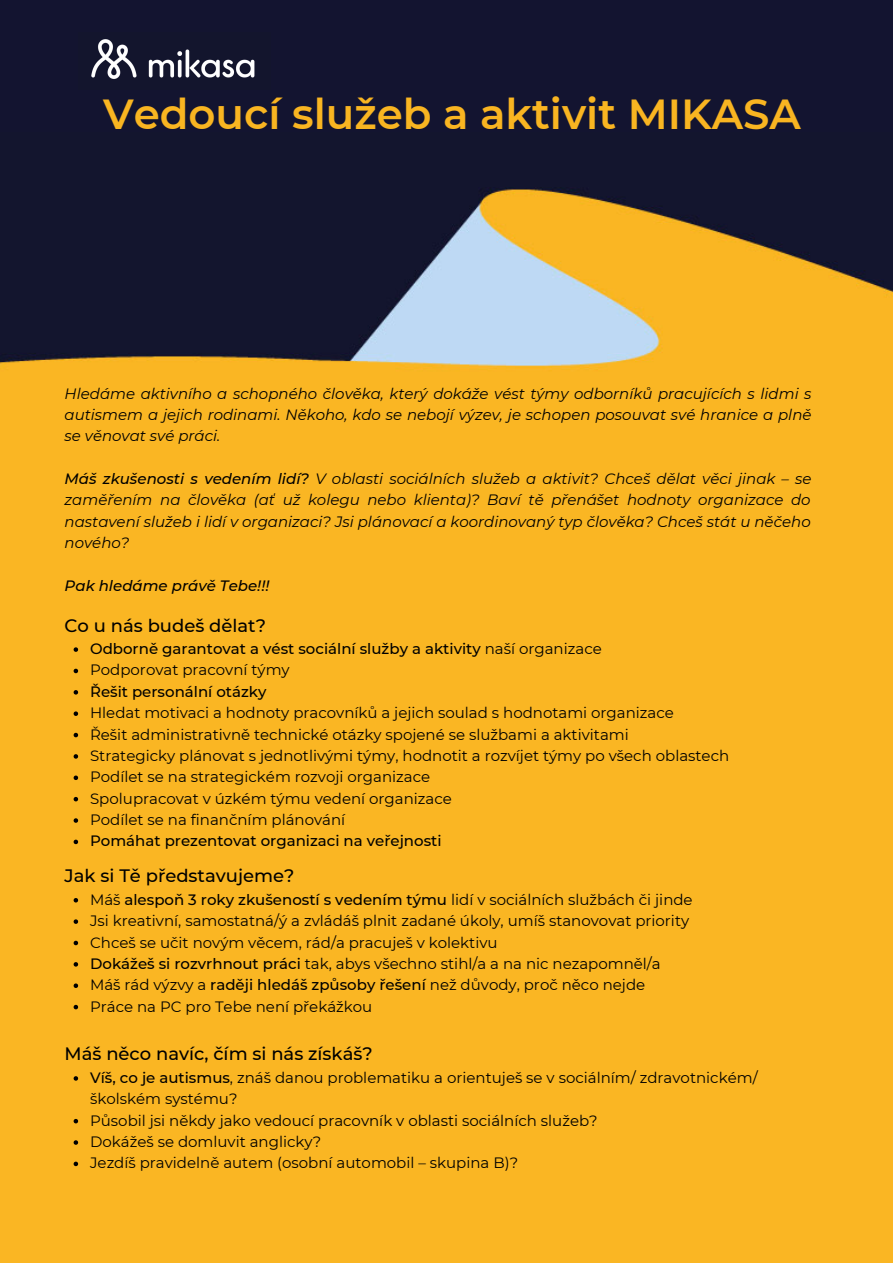
<style>
.page{position:relative;width:893px;height:1264px;background:#fff}
.page>*{position:absolute;margin:0;border:0;box-sizing:border-box;transform-origin:0 0}
.t1{font:600 41.85px "Montserrat";color:#f9b521}
.t2{font:500 18px "Montserrat";color:#000}
.t3{font:15px/21.3px "Montserrat";color:#000}
.t4{font:italic 15px/21.3px "Montserrat";color:#000;text-align:justify}
.t5{font:500 15px/21.3px "Montserrat";color:#000}
.t6{font:italic 500 15px "Montserrat";color:#000}
.s1{font-weight:500}
.s2{font-weight:400}
</style>
<div class="page">
<div style="left:0;top:0;width:892px;height:1262px;background:#131430"></div>
<img style="left:0;top:187px;width:892px;height:1075px">
<img style="left:91px;top:39px;width:164px;height:40px">
<svg style="left:74px;top:647px;width:4px;height:5px"></svg>
<svg style="left:74px;top:668px;width:4px;height:5px"></svg>
<svg style="left:74px;top:690px;width:4px;height:4px"></svg>
<svg style="left:74px;top:711px;width:4px;height:5px"></svg>
<svg style="left:74px;top:732px;width:4px;height:5px"></svg>
<svg style="left:74px;top:754px;width:4px;height:4px"></svg>
<svg style="left:74px;top:775px;width:4px;height:5px"></svg>
<svg style="left:74px;top:797px;width:4px;height:4px"></svg>
<svg style="left:74px;top:818px;width:4px;height:4px"></svg>
<svg style="left:74px;top:839px;width:4px;height:5px"></svg>
<svg style="left:74px;top:898px;width:4px;height:4px"></svg>
<svg style="left:74px;top:919px;width:4px;height:4px"></svg>
<svg style="left:74px;top:940px;width:4px;height:5px"></svg>
<svg style="left:74px;top:962px;width:4px;height:4px"></svg>
<svg style="left:74px;top:983px;width:4px;height:4px"></svg>
<svg style="left:74px;top:1004px;width:4px;height:5px"></svg>
<svg style="left:74px;top:1076px;width:4px;height:4px"></svg>
<svg style="left:74px;top:1118px;width:4px;height:5px"></svg>
<svg style="left:74px;top:1140px;width:4px;height:4px"></svg>
<svg style="left:74px;top:1161px;width:4px;height:5px"></svg>
<h1 class="t1" style="left:103px;top:88px;width:699px">Vedoucí služeb a aktivit MIKASA</h1>
<p class="t4" style="left:65px;top:382px;width:748px">Hledáme aktivního a schopného člověka, který dokáže vést týmy odborníků pracujících s lidmi s autismem a jejich rodinami. Někoho, kdo se nebojí výzev, je schopen posouvat své hranice a plně se věnovat své práci.</p>
<p class="t4" style="left:65px;top:468px;width:748px"><span class="s1">Máš zkušenosti s vedením lidí?</span> V oblasti sociálních služeb a aktivit? Chceš dělat věci jinak – se zaměřením na člověka (ať už kolegu nebo klienta)? Baví tě přenášet hodnoty organizace do nastavení služeb i lidí v organizaci? Jsi plánovací a koordinovaný typ člověka? Chceš stát u něčeho nového?</p>
<p class="t6" style="left:65px;top:576px;width:206px">Pak hledáme právě Tebe!!!</p>
<p class="t2" style="left:65px;top:614px;width:203px">Co u nás budeš dělat?</p>
<p class="t5" style="left:90px;top:638px;width:513px">Odborně garantovat a vést sociální služby a aktivity <span class="s2">naší organizace<br>Podporovat pracovní týmy</span></p>
<p class="t5" style="left:90px;top:680px;width:178px">Řešit personální otázky</p>
<p class="t3" style="left:90px;top:702px;width:640px">Hledat motivaci a hodnoty pracovníků a jejich soulad s hodnotami organizace<br>Řešit administrativně technické otázky spojené se službami a aktivitami<br>Strategicky plánovat s jednotlivými týmy, hodnotit a rozvíjet týmy po všech oblastech Podílet se na strategickém rozvoji organizace<br>Spolupracovat v úzkém týmu vedení organizace<br>Podílet se na finančním plánování</p>
<p class="t5" style="left:90px;top:830px;width:353px">Pomáhat prezentovat organizaci na veřejnosti</p>
<p class="t2" style="left:65px;top:864px;width:231px">Jak si Tě představujeme?</p>
<p class="t3" style="left:90px;top:888px;width:604px">Máš <span class="s1">alespoň 3 roky zkušeností s vedením týmu</span> lidí v sociálních službách či jinde Jsi kreativní, samostatná/ý a zvládáš plnit zadané úkoly, umíš stanovovat priority Chceš se učit novým věcem, rád/a pracuješ v kolektivu<br><span class="s1">Dokážeš si rozvrhnout práci</span> tak, abys všechno stihl/a a na nic nezapomněl/a Máš rád výzvy a <span class="s1">raději hledáš způsoby řešení</span> než důvody, proč něco nejde<br>Práce na PC pro Tebe není překážkou</p>
<p class="t2" style="left:65px;top:1042px;width:309px">Máš něco navíc, čím si nás získáš?</p>
<p class="t3" style="left:90px;top:1066px;width:669px"><span class="s1">Víš, co je autismus</span>, znáš danou problematiku a orientuješ se v sociálním/ zdravotnickém/ školském systému?<br>Působil jsi někdy jako vedoucí pracovník v oblasti sociálních služeb?<br>Dokážeš se domluvit anglicky?<br>Jezdíš pravidelně autem (osobní automobil – skupina B)?</p>
</div>
